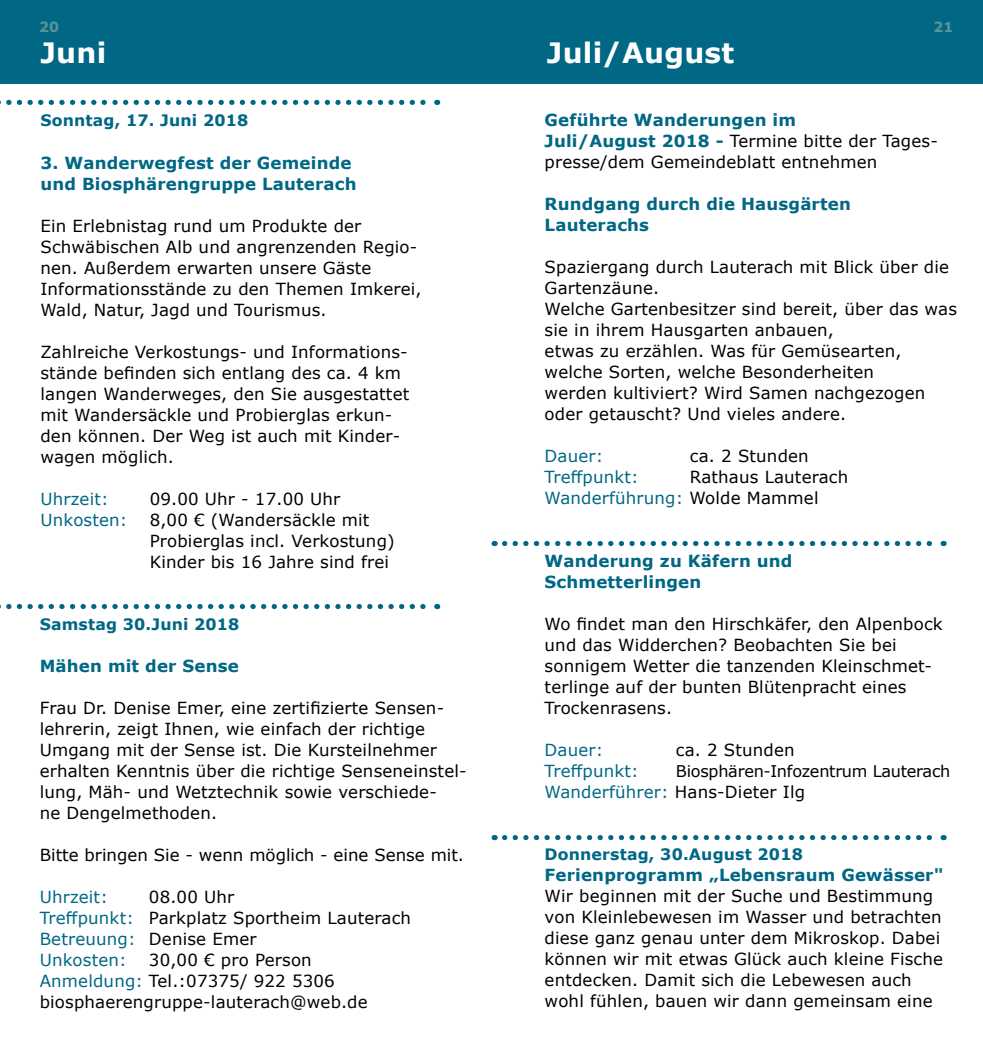
<style>
.page{position:relative;width:983px;height:1042px;background:#fff}
.page>*{position:absolute;margin:0;border:0;box-sizing:border-box;transform-origin:0 0}
.t1{font:700 28px "Verdana";letter-spacing:.01em;color:#fff}
.t2{font:16.62px/21px "Verdana";letter-spacing:.01em;color:#000}
.t3{font:700 16.62px/21px "Verdana";letter-spacing:.01em;color:#006785}
.t4{font:16.62px "Verdana";letter-spacing:.01em;color:#006785}
.t5{font:16.1px "Verdana";letter-spacing:-.015em;color:#000}
.t6{font:700 15.75px "Verdana";letter-spacing:.01em;color:#006785}
.t7{font:700 14px "Verdana";color:#5b9495}
.s1{color:#006785}
.s2{font-weight:700;color:#006785}
</style>
<div class="page">
<div style="left:0;top:0;width:491px;height:84px;background:#006785"></div>
<div style="left:491px;top:0;width:491px;height:84px;background:#006785"></div>
<svg style="left:0;top:100px;width:437px;height:5px"></svg>
<svg style="left:0;top:604px;width:437px;height:5px"></svg>
<svg style="left:504px;top:835px;width:439px;height:5px"></svg>
<svg style="left:504px;top:541px;width:439px;height:5px"></svg>
<p class="t7" style="left:39px;top:17px;width:22px">20</p>
<p class="t7" style="left:933px;top:17px;width:22px">21</p>
<h1 class="t1" style="left:40px;top:33px;width:67px">Juni</h1>
<p class="t6" style="left:40px;top:109px;width:209px">Sonntag, 17. Juni 2018</p>
<p class="t3" style="left:40px;top:152px;width:317px">3. Wanderwegfest der Gemeinde und Biosphärengruppe Lauterach</p>
<p class="t2" style="left:40px;top:215px;width:382px">Ein Erlebnistag rund um Produkte der Schwäbischen Alb und angrenzenden Regio&shy;nen. Außerdem erwarten unsere Gäste Informationsstände zu den Themen Imkerei, Wald, Natur, Jagd und Tourismus.</p>
<p class="t2" style="left:40px;top:341px;width:370px">Zahlreiche Verkostungs- und Informations&shy;stände befinden sich entlang des ca. 4 km langen Wanderweges, den Sie ausgestattet mit Wandersäckle und Probierglas erkun&shy;den können. Der Weg ist auch mit Kinder&shy;wagen möglich.</p>
<p class="t4" style="left:40px;top:487px;width:70px">Uhrzeit:</p>
<p class="t2" style="left:150px;top:488px;width:192px">09.00 Uhr - 17.00 Uhr</p>
<p class="t4" style="left:40px;top:508px;width:88px">Unkosten:</p>
<p class="t2" style="left:150px;top:509px;width:246px">8,00 € (Wandersäckle mit<br>Probierglas incl. Verkostung)<br>Kinder bis 16 Jahre sind frei</p>
<p class="t6" style="left:40px;top:613px;width:201px">Samstag 30.Juni 2018</p>
<p class="t3" style="left:40px;top:655px;width:200px">Mähen mit der Sense</p>
<p class="t2" style="left:40px;top:697px;width:428px">Frau Dr. Denise Emer, eine zertifizierte Sensen&shy;lehrerin, zeigt Ihnen, wie einfach der richtige Umgang mit der Sense ist. Die Kursteilnehmer erhalten Kenntnis über die richtige Senseneinstel&shy;lung, Mäh- und Wetztechnik sowie verschiede-<br>ne Dengelmethoden.</p>
<p class="t2" style="left:40px;top:844px;width:425px">Bitte bringen Sie - wenn möglich - eine Sense mit.</p>
<p class="t4" style="left:40px;top:885px;width:70px">Uhrzeit:</p>
<p class="t2" style="left:40px;top:886px;width:373px;text-indent:109px">08.00 Uhr<br><span class="s1">Treffpunkt:</span> Parkplatz Sportheim Lauterach<br><span class="s1">Betreuung:</span> Denise Emer<br><span class="s1">Unkosten:</span></p>
<p class="t2" style="left:40px;top:949px;width:329px;text-indent:109px">30,00 € pro Person<br><span class="s1">Anmeldung:</span> Tel.:07375/ 922 5306 biosphaerengruppe-lauterach@web.de</p>
<h1 class="t1" style="left:546px;top:33px;width:189px">Juli/August</h1>
<p class="t2" style="left:544px;top:109px;width:395px"><span class="s2">Geführte Wanderungen im<br>Juli/August 2018 -</span> Termine bitte der Tages&shy;presse/dem Gemeindeblatt entnehmen</p>
<p class="t3" style="left:544px;top:193px;width:308px">Rundgang durch die Hausgärten<br>Lauterachs</p>
<p class="t2" style="left:544px;top:256px;width:414px">Spaziergang durch Lauterach mit Blick über die Gartenzäune.<br>Welche Gartenbesitzer sind bereit, über das was sie in ihrem Hausgarten anbauen,<br>etwas zu erzählen. Was für Gemüsearten, welche Sorten, welche Besonderheiten<br>werden kultiviert? Wird Samen nachgezogen oder getauscht? Und vieles andere.</p>
<p class="t4" style="left:544px;top:444px;width:60px">Dauer:</p>
<p class="t2" style="left:689px;top:445px;width:120px">ca. 2 Stunden</p>
<p class="t4" style="left:544px;top:465px;width:96px">Treffpunkt:</p>
<p class="t2" style="left:544px;top:466px;width:305px;text-indent:145px">Rathaus Lauterach<br><span class="s1">Wanderführung:</span> Wolde Mammel</p>
<p class="t3" style="left:544px;top:550px;width:249px">Wanderung zu Käfern und<br>Schmetterlingen</p>
<p class="t2" style="left:544px;top:613px;width:399px">Wo findet man den Hirschkäfer, den Alpenbock und das Widderchen? Beobachten Sie bei sonnigem Wetter die tanzenden Kleinschmet&shy;terlinge auf der bunten Blütenpracht eines Trockenrasens.</p>
<p class="t4" style="left:544px;top:738px;width:60px">Dauer:</p>
<p class="t2" style="left:675px;top:739px;width:120px">ca. 2 Stunden</p>
<p class="t4" style="left:544px;top:759px;width:96px">Treffpunkt:</p>
<p class="t5" style="left:675px;top:760px;width:276px">Biosphären-Infozentrum Lauterach</p>
<p class="t2" style="left:544px;top:781px;width:262px"><span class="s1">Wanderführer:</span> Hans-Dieter Ilg</p>
<p class="t6" style="left:544px;top:843px;width:260px">Donnerstag, 30.August 2018</p>
<p class="t3" style="left:544px;top:864px;width:400px">Ferienprogramm „Lebensraum Gewässer"</p>
<p class="t2" style="left:544px;top:885px;width:400px">Wir beginnen mit der Suche und Bestimmung von Kleinlebewesen im Wasser und betrachten diese ganz genau unter dem Mikroskop. Dabei können wir mit etwas Glück auch kleine Fische entdecken. Damit sich die Lebewesen auch wohl fühlen, bauen wir dann gemeinsam eine</p>
</div>
